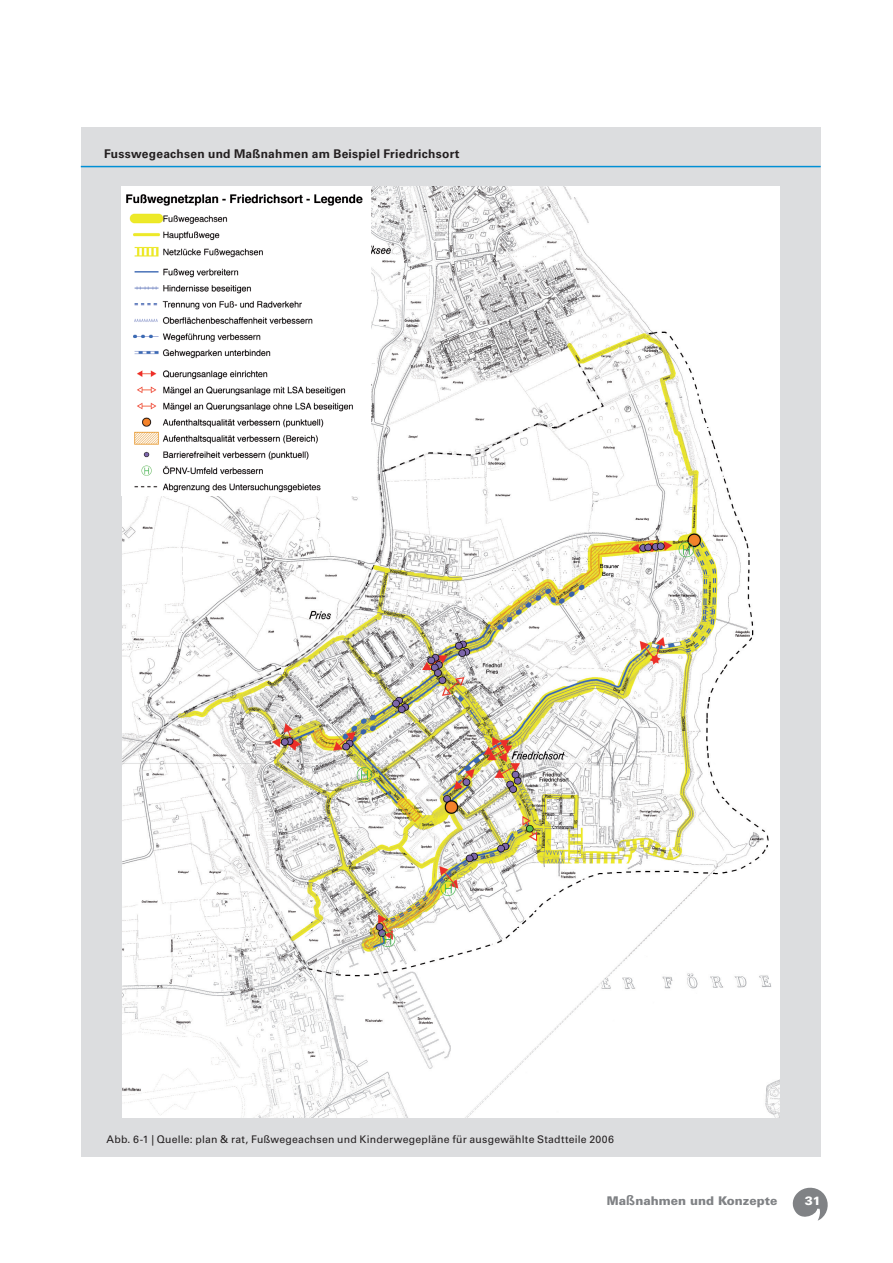
<style>
.page{position:relative;width:893px;height:1263px;background:#fff}
.page>*{position:absolute;margin:0;border:0;box-sizing:border-box;transform-origin:0 0}
.t1{font:700 12px "Univers LT";letter-spacing:.02em;color:#231f20}
.t2{font:900 12px "Univers LT";color:#808285}
.t3{font:900 12px "Univers LT";color:#fff}
.t4{font:10.5px "Univers LT";letter-spacing:.02em;color:#231f20}
.s1{font-weight:700;font-size:13.5px}
</style>
<div class="page">
<svg style="left:793px;top:1188px;width:35px;height:32px"></svg>
<div style="left:81px;top:128px;width:740px;height:1029px;background:#dcdddf"></div>
<hr style="left:81px;top:166px;width:740px;height:1px;background:#008fd5">
<img style="left:122px;top:187px;width:658px;height:930px">
<img style="left:122px;top:186px;width:248px;height:310px">
<p class="t1" style="left:104px;top:146px;width:357px">Fusswegeachsen und Maßnahmen am Beispiel Friedrichsort</p>
<p class="t4" style="left:107px;top:1133px;width:509px">Abb. 6-1 | Quelle: plan &amp; rat, Fußwegeachsen und Kinderwegepläne für ausgewählte Stadtteile 2006</p>
<p class="t2" style="left:607px;top:1193px;width:172px">Ma<span class="s1">ß</span>nahmen und Konzepte</p>
<p class="t3" style="left:805px;top:1193px;width:18px">31</p>
</div>
